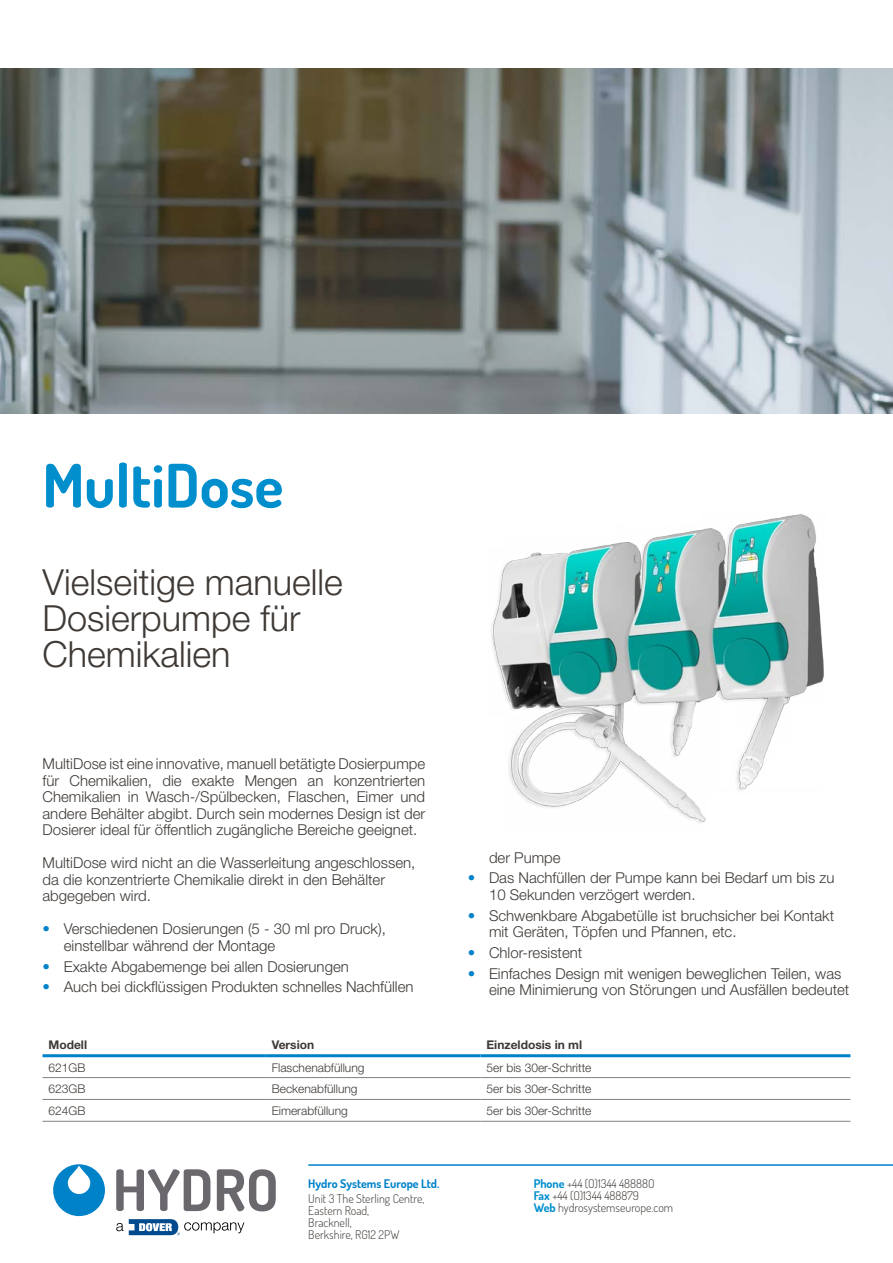
<style>
.page{position:relative;width:893px;height:1263px;background:#fff}
.page>*{position:absolute;margin:0;border:0;box-sizing:border-box;transform-origin:0 0}
.t1{font:700 60px "Dosis";color:#008ecd}
.t2{font:300 36px/36px "Helvetica Neue";color:#3e3935}
.t3{font:300 15px/16.5px "Helvetica Neue";color:#3e3935}
.t4{font:300 12px/12px "Dosis";color:#3e3935}
.t5{font:300 12px "Helvetica Neue";color:#3e3935}
.t6{font:700 12px "Helvetica Neue";color:#3e3935}
.t7{font:700 12px "Dosis";color:#0082c9}
.s1{color:#0082c9}
.s2{font-weight:700;color:#008ecd}
</style>
<div class="page">
<img style="left:0;top:68px;width:893px;height:346px">
<img style="left:491px;top:514px;width:333px;height:309px">
<svg style="left:116px;top:1169px;width:94px;height:42px"></svg>
<svg style="left:217px;top:1169px;width:59px;height:42px"></svg>
<svg style="left:116px;top:1219px;width:128px;height:16px"></svg>
<div style="left:53px;top:1164px;width:52px;height:52px;background:#0082c9;border-radius:50%"></div>
<svg style="left:68px;top:1166px;width:22px;height:28px"></svg>
<hr style="left:308px;top:1164px;width:585px;height:2px;background:#0082c9">
<hr style="left:43px;top:1077px;width:223px;height:1px;background:#808285">
<hr style="left:266px;top:1077px;width:214px;height:1px;background:#808285">
<hr style="left:480px;top:1077px;width:370px;height:1px;background:#808285">
<hr style="left:43px;top:1099px;width:223px;height:1px;background:#808285">
<hr style="left:266px;top:1099px;width:214px;height:1px;background:#808285">
<hr style="left:480px;top:1099px;width:370px;height:1px;background:#808285">
<hr style="left:43px;top:1121px;width:223px;height:1px;background:#808285">
<hr style="left:266px;top:1121px;width:214px;height:1px;background:#808285">
<hr style="left:480px;top:1121px;width:370px;height:1px;background:#808285">
<hr style="left:43px;top:1054px;width:223px;height:3px;background:#0082c9">
<hr style="left:266px;top:1054px;width:214px;height:3px;background:#0082c9">
<hr style="left:480px;top:1054px;width:370px;height:3px;background:#0082c9">
<h1 class="t1" style="left:43px;top:447px;width:242px">MultiDose</h1>
<h2 class="t2" style="left:43px;top:563px;width:302px">Vielseitige manuelle<br>Dosierpumpe für<br>Chemikalien</h2>
<p class="t3" style="left:43px;top:755px;width:384px;text-align:justify">MultiDose ist eine innovative, manuell betätigte Dosierpumpe für Chemikalien, die exakte Mengen an konzentrierten Chemikalien in Wasch-/Spülbecken, Flaschen, Eimer und andere Behälter abgibt. Durch sein modernes Design ist der Dosierer ideal für öffentlich zugängliche Bereiche geeignet.</p>
<p class="t3" style="left:43px;top:854px;width:374px">MultiDose wird nicht an die Wasserleitung angeschlossen, da die konzentrierte Chemikalie direkt in den Behälter abgegeben wird.</p>
<p class="t3" style="left:64px;top:920px;width:324px;text-indent:-21px"><span class="s1">•</span> Verschiedenen Dosierungen (5 - 30 ml pro Druck), einstellbar während der Montage</p>
<p class="t3" style="left:43px;top:957px;width:308px"><span class="s1">•</span> Exakte Abgabemenge bei allen Dosierungen</p>
<p class="t3" style="left:43px;top:978px;width:373px"><span class="s1">•</span> Auch bei dickflüssigen Produkten schnelles Nachfüllen</p>
<p class="t3" style="left:489px;top:849px;width:73px">der Pumpe</p>
<p class="t3" style="left:489px;top:869px;width:347px;text-indent:-21px"><span class="s1">•</span> Das Nachfüllen der Pumpe kann bei Bedarf um bis zu<br>10 Sekunden verzögert werden.</p>
<p class="t3" style="left:489px;top:907px;width:347px;text-indent:-21px"><span class="s1">•</span> Schwenkbare Abgabetülle ist bruchsicher bei Kontakt mit Geräten, Töpfen und Pfannen, etc.</p>
<p class="t3" style="left:468px;top:944px;width:116px"><span class="s1">•</span> Chlor-resistent</p>
<p class="t3" style="left:489px;top:964px;width:362px;text-indent:-21px"><span class="s1">•</span> Einfaches Design mit wenigen beweglichen Teilen, was eine Minimierung von Störungen und Ausfällen bedeutet</p>
<p class="t6" style="left:49px;top:1037px;width:40px">Modell</p>
<p class="t6" style="left:272px;top:1037px;width:44px">Version</p>
<p class="t6" style="left:486px;top:1037px;width:97px">Einzeldosis in ml</p>
<p class="t5" style="left:49px;top:1060px;width:38px">621GB</p>
<p class="t5" style="left:272px;top:1060px;width:94px">Flaschenabfüllung</p>
<p class="t5" style="left:486px;top:1060px;width:106px">5er bis 30er-Schritte</p>
<p class="t5" style="left:49px;top:1082px;width:38px">623GB</p>
<p class="t5" style="left:272px;top:1082px;width:87px">Beckenabfüllung</p>
<p class="t5" style="left:486px;top:1082px;width:106px">5er bis 30er-Schritte</p>
<p class="t5" style="left:49px;top:1104px;width:38px">624GB</p>
<p class="t5" style="left:272px;top:1104px;width:78px">Eimerabfüllung</p>
<p class="t5" style="left:486px;top:1104px;width:106px">5er bis 30er-Schritte</p>
<p class="t7" style="left:308px;top:1176px;width:133px">Hydro Systems Europe Ltd.</p>
<p class="t4" style="left:308px;top:1192px;width:118px">Unit 3 The Sterling Centre,<br>Eastern Road,<br>Bracknell,<br>Berkshire, RG12 2PW</p>
<p class="t4" style="left:534px;top:1177px;width:141px"><span class="s2">Phone</span> +44 (O)1344 48888O<br><span class="s2">Fax</span> +44 (O)1344 488879<br><span class="s2">Web</span> hydrosystemseurope.com</p>
</div>
